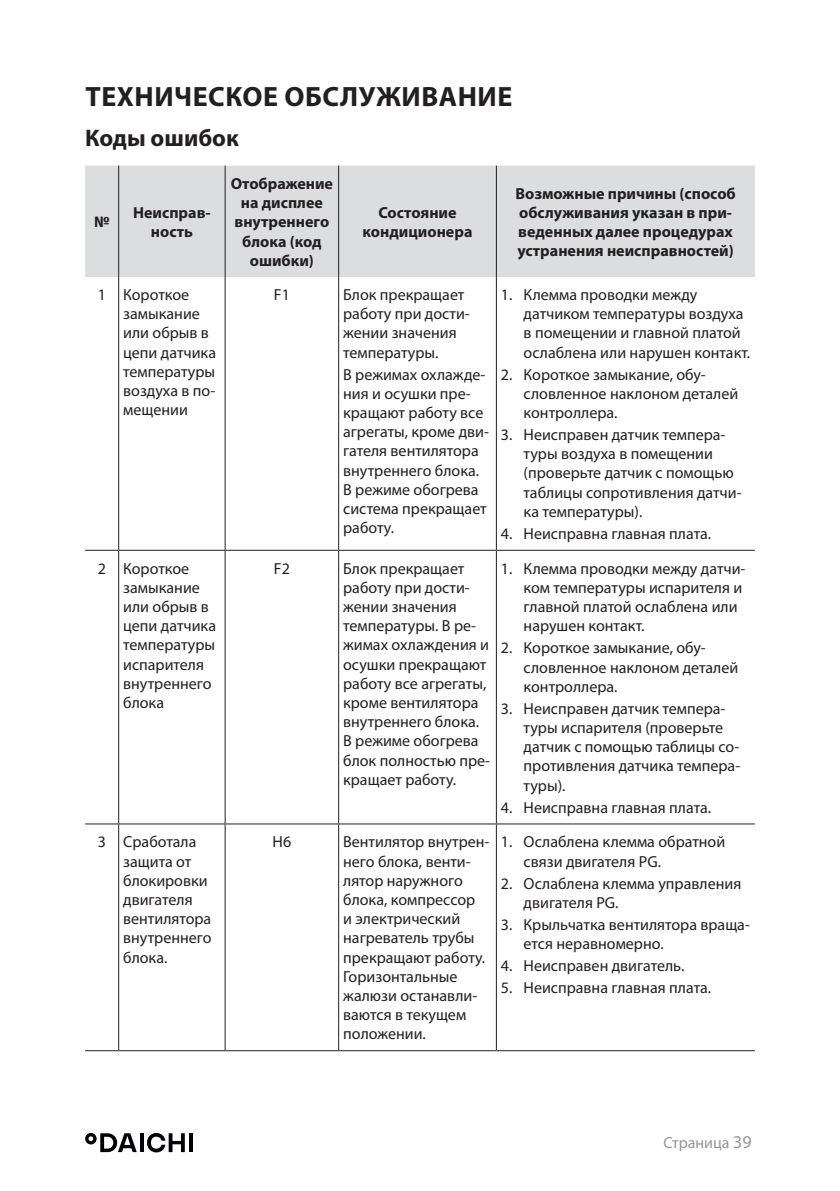
<style>
.page{position:relative;width:840px;height:1191px;background:#fff}
.page>*{position:absolute;margin:0;border:0;box-sizing:border-box;transform-origin:0 0}
.Заголовок{font:700 28px "Myriad Pro";letter-spacing:.02em;color:#231f20}
.Подазголовок{font:700 24px "Myriad Pro";color:#231f20}
.Таблица{font:16px/19.2px "Myriad Pro";color:#231f20}
.Нумерация{font:16px/19.2px "Myriad Pro";color:#231f20}
.Таблица_верх{font:700 16px/19.2px "Myriad Pro";color:#231f20;text-align:center}
.t1{font:16px "Myriad Pro";color:#939598}
.s1{font-size:18px}
</style>
<div class="page">
<hr style="left:140px;top:1133px;width:3px;height:19px;background:#010106">
<hr style="left:189px;top:1133px;width:4px;height:19px;background:#010106">
<svg style="left:147px;top:1133px;width:38px;height:19px"></svg>
<svg style="left:85px;top:1133px;width:52px;height:19px"></svg>
<div style="left:85px;top:166px;width:669px;height:111px;background:#dcdddf"></div>
<hr style="left:118px;top:166px;width:1px;height:111px;background:#231f20">
<hr style="left:224px;top:166px;width:1px;height:111px;background:#231f20">
<hr style="left:338px;top:166px;width:1px;height:111px;background:#231f20">
<hr style="left:118px;top:277px;width:1px;height:273px;background:#231f20">
<hr style="left:224px;top:277px;width:1px;height:273px;background:#231f20">
<hr style="left:338px;top:277px;width:1px;height:273px;background:#231f20">
<hr style="left:495px;top:277px;width:1px;height:273px;background:#231f20">
<hr style="left:85px;top:550px;width:34px;height:1px;background:#231f20">
<hr style="left:119px;top:550px;width:106px;height:1px;background:#231f20">
<hr style="left:118px;top:551px;width:1px;height:272px;background:#231f20">
<hr style="left:225px;top:550px;width:113px;height:1px;background:#231f20">
<hr style="left:224px;top:551px;width:1px;height:272px;background:#231f20">
<hr style="left:338px;top:550px;width:158px;height:1px;background:#231f20">
<hr style="left:338px;top:551px;width:1px;height:272px;background:#231f20">
<hr style="left:496px;top:550px;width:258px;height:1px;background:#231f20">
<hr style="left:495px;top:551px;width:1px;height:272px;background:#231f20">
<hr style="left:85px;top:823px;width:34px;height:1px;background:#231f20">
<hr style="left:119px;top:823px;width:106px;height:1px;background:#231f20">
<hr style="left:118px;top:824px;width:1px;height:226px;background:#231f20">
<hr style="left:225px;top:823px;width:113px;height:1px;background:#231f20">
<hr style="left:224px;top:824px;width:1px;height:226px;background:#231f20">
<hr style="left:338px;top:823px;width:158px;height:1px;background:#231f20">
<hr style="left:338px;top:824px;width:1px;height:226px;background:#231f20">
<hr style="left:496px;top:823px;width:258px;height:1px;background:#231f20">
<hr style="left:495px;top:824px;width:1px;height:226px;background:#231f20">
<hr style="left:85px;top:1050px;width:34px;height:1px;background:#231f20">
<hr style="left:119px;top:1050px;width:106px;height:1px;background:#231f20">
<hr style="left:225px;top:1050px;width:113px;height:1px;background:#231f20">
<hr style="left:338px;top:1050px;width:158px;height:1px;background:#231f20">
<hr style="left:496px;top:1050px;width:258px;height:1px;background:#231f20">
<hr style="left:495px;top:166px;width:1px;height:111px;background:#231f20">
<p class="Заголовок" style="left:85px;top:78px;width:428px">ТЕХНИЧЕСКОЕ ОБСЛУЖИВАНИЕ</p>
<p class="Подазголовок" style="left:85px;top:122px;width:155px">Коды ошибок</p>
<p class="Таблица_верх" style="left:94px;top:212px;width:17px">№</p>
<p class="Таблица_верх" style="left:133px;top:202px;width:79px">Неисправ&shy;ность</p>
<p class="Таблица_верх" style="left:231px;top:173px;width:104px">Отображение на дисплее внутреннего блока (код ошибки)</p>
<p class="Таблица_верх" style="left:362px;top:202px;width:111px">Состояние кондиционера</p>
<p class="Таблица" style="left:98px;top:285px;width:10px">1</p>
<p class="Таблица" style="left:123px;top:285px;width:94px">Короткое замыкание или обрыв в цепи датчика температуры воздуха в по&shy;мещении</p>
<p class="Таблица" style="left:274px;top:285px;width:17px">F1</p>
<p class="Таблица" style="left:343px;top:285px;width:128px">Блок прекращает работу при дости&shy;жении значения температуры.</p>
<p class="Таблица" style="left:343px;top:364px;width:147px">В режимах охлажде&shy;ния и осушки пре&shy;кращают работу все агрегаты, кроме дви&shy;гателя вентилятора внутреннего блока.<br>В режиме обогрева система прекращает работу.</p>
<p class="Таблица_верх" style="left:515px;top:183px;width:222px;text-align:left">Возможные причины (способ обслуживания указан в при&shy;веденных далее процедурах устранения неисправностей)</p>
<p class="Нумерация" style="left:523px;top:285px;width:228px;text-indent:-23px">1. Клемма проводки между датчиком температуры воздуха в помещении и главной платой ослаблена или нарушен контакт.</p>
<p class="Нумерация" style="left:523px;top:364px;width:216px;text-indent:-23px">2. Короткое замыкание, обу&shy;словленное наклоном деталей контроллера.</p>
<p class="Нумерация" style="left:523px;top:425px;width:219px;text-indent:-23px">3. Неисправен датчик темпера&shy;туры воздуха в помещении (проверьте датчик с помощью таблицы сопротивления датчи&shy;ка температуры).</p>
<p class="Нумерация" style="left:500px;top:524px;width:211px">4. Неисправна главная плата.</p>
<p class="Таблица" style="left:98px;top:558px;width:10px">2</p>
<p class="Таблица" style="left:123px;top:558px;width:94px">Короткое замыкание или обрыв в цепи датчика температуры испарителя внутреннего блока</p>
<p class="Таблица" style="left:274px;top:558px;width:17px">F2</p>
<p class="Таблица" style="left:343px;top:558px;width:148px">Блок прекращает работу при дости&shy;жении значения температуры. В ре&shy;жимах охлаждения и осушки прекращают работу все агрегаты, кроме вентилятора внутреннего блока.<br>В режиме обогрева блок полностью пре&shy;кращает работу.</p>
<p class="Нумерация" style="left:523px;top:558px;width:223px;text-indent:-23px">1. Клемма проводки между датчи&shy;ком температуры испарителя и главной платой ослаблена или нарушен контакт.</p>
<p class="Нумерация" style="left:523px;top:638px;width:216px;text-indent:-23px">2. Короткое замыкание, обу&shy;словленное наклоном деталей контроллера.</p>
<p class="Нумерация" style="left:523px;top:698px;width:218px;text-indent:-23px">3. Неисправен датчик темпера&shy;туры испарителя (проверьте датчик с помощью таблицы со&shy;противления датчика темпера&shy;туры).</p>
<p class="Нумерация" style="left:500px;top:797px;width:211px">4. Неисправна главная плата.</p>
<p class="Таблица" style="left:98px;top:832px;width:10px">3</p>
<p class="Таблица" style="left:123px;top:832px;width:90px">Сработала защита от блокировки двигателя вентилятора внутреннего блока.</p>
<p class="Таблица" style="left:272px;top:832px;width:20px">H6</p>
<p class="Таблица" style="left:343px;top:832px;width:148px">Вентилятор внутрен&shy;него блока, венти&shy;лятор наружного блока, компрессор<br>и электрический нагреватель трубы прекращают работу.<br>Горизонтальные жалюзи останавли&shy;ваются в текущем положении.</p>
<p class="Нумерация" style="left:523px;top:832px;width:203px;text-indent:-23px">1. Ослаблена клемма обратной связи двигателя PG.</p>
<p class="Нумерация" style="left:523px;top:873px;width:219px;text-indent:-23px">2. Ослаблена клемма управления двигателя PG.</p>
<p class="Нумерация" style="left:523px;top:914px;width:228px;text-indent:-23px">3. Крыльчатка вентилятора враща&shy;ется неравномерно.</p>
<p class="Нумерация" style="left:500px;top:955px;width:185px">4. Неисправен двигатель.</p>
<p class="Нумерация" style="left:500px;top:978px;width:211px">5. Неисправна главная плата.</p>
<p class="t1" style="left:663px;top:1132px;width:90px">Страница <span class="s1">39</span></p>
</div>
